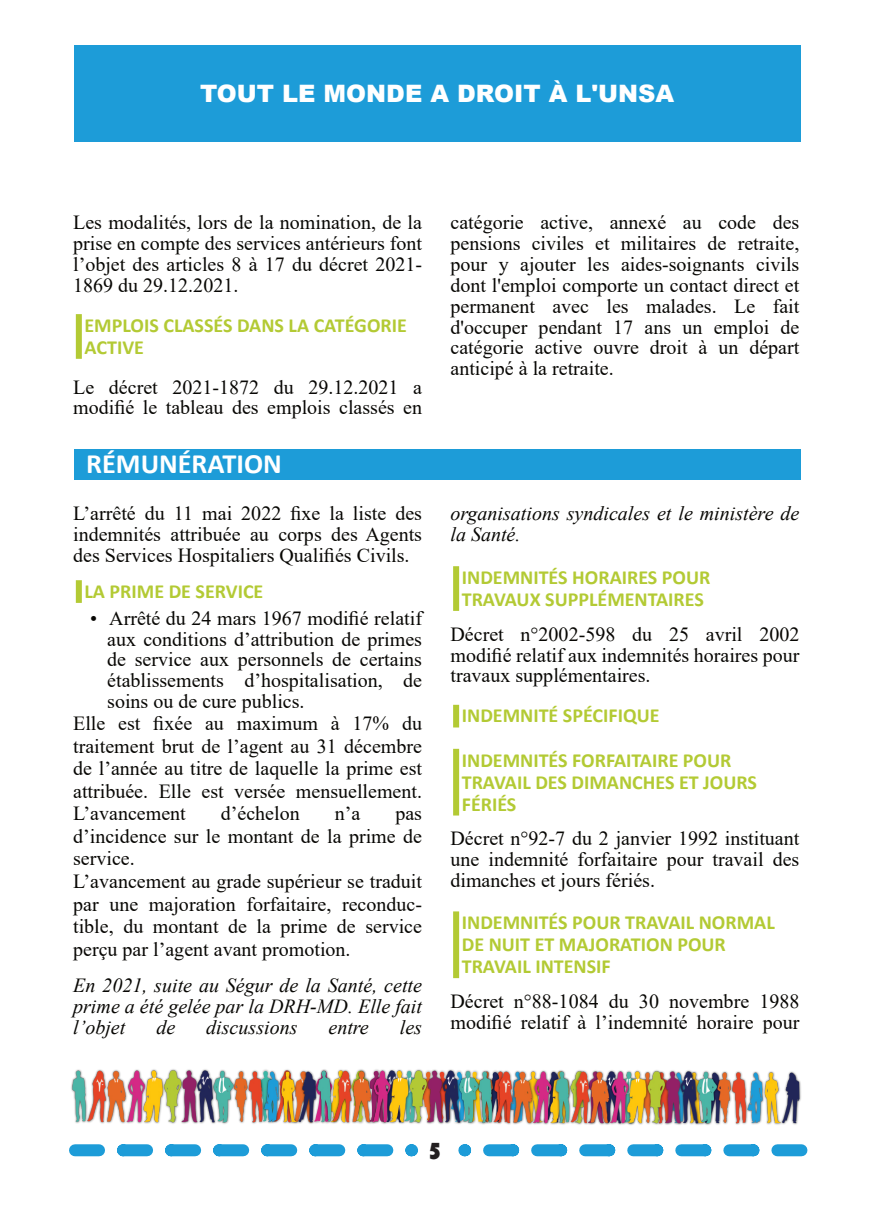
<style>
.page{position:relative;width:874px;height:1225px;background:#fff}
.page>*{position:absolute;margin:0;border:0;box-sizing:border-box;transform-origin:0 0}
.t1{font:700 28px "Calibri";color:#fff}
.t2{font:900 24px "Arial";color:#fff}
.t3{font:24px "Bauhaus 93";color:#231f20}
.t4{font:20px/20.8px "Times New Roman";color:#080704;text-align:justify}
.t5{font:700 20px/22px "Calibri";color:#b3ca34}
.t6{font:italic 20px/20.8px "Times New Roman";color:#080704;text-align:justify}
</style>
<div class="page">
<div style="left:74px;top:45px;width:725px;height:97px;background:#1d9cd8"></div>
<svg style="left:75px;top:1144px;width:337px;height:12px"></svg>
<svg style="left:464px;top:1144px;width:337px;height:12px"></svg>
<div style="left:74px;top:449px;width:726px;height:30px;background:#1d9cd8"></div>
<img style="left:71px;top:1069px;width:730px;height:56px">
<div style="left:76px;top:314px;width:6px;height:45px;background:#b3ca34"></div>
<div style="left:76px;top:580px;width:6px;height:23px;background:#b3ca34"></div>
<div style="left:453px;top:566px;width:6px;height:45px;background:#b3ca34"></div>
<div style="left:453px;top:705px;width:6px;height:22px;background:#b3ca34"></div>
<div style="left:453px;top:749px;width:6px;height:66px;background:#b3ca34"></div>
<div style="left:453px;top:911px;width:6px;height:67px;background:#b3ca34"></div>
<p class="t2" style="left:200px;top:85px;width:475px">TOUT LE MONDE A DROIT À L'UNSA</p>
<p class="t4" style="left:73px;top:214px;width:350px">Les modalités, lors de la nomination, de la prise en compte des services antérieurs font l’objet des articles 8 à 17 du décret 2021- 1869 du 29.12.2021.</p>
<p class="t5" style="left:84px;top:316px;width:324px">EMPLOIS CLASSÉS DANS LA CATÉGORIE<br>ACTIVE</p>
<p class="t4" style="left:73px;top:378px;width:350px">Le décret 2021-1872 du 29.12.2021 a modifié le tableau des emplois classés en</p>
<h1 class="t1" style="left:86px;top:451px;width:197px">RÉMUNÉRATION</h1>
<p class="t4" style="left:73px;top:505px;width:350px">L’arrêté du 11 mai 2022 fixe la liste des indemnités attribuée au corps des Agents des Services Hospitaliers Qualifiés Civils.</p>
<p class="t5" style="left:84px;top:582px;width:180px">LA PRIME DE SERVICE</p>
<p class="t4" style="left:90px;top:609px;width:333px">• Arrêté du 24 mars 1967 modifié relatif</p>
<p class="t4" style="left:107px;top:630px;width:316px">aux conditions d’attribution de primes</p>
<p class="t4" style="left:107px;top:651px;width:316px">de service aux personnels de certains</p>
<p class="t4" style="left:107px;top:672px;width:316px">établissements d’hospitalisation, de</p>
<p class="t4" style="left:107px;top:693px;width:199px">soins ou de cure publics.</p>
<p class="t4" style="left:73px;top:715px;width:350px">Elle est fixée au maximum à 17% du</p>
<p class="t4" style="left:73px;top:738px;width:350px">traitement brut de l’agent au 31 décembre</p>
<p class="t4" style="left:73px;top:760px;width:350px">de l’année au titre de laquelle la prime est</p>
<p class="t4" style="left:73px;top:783px;width:350px">attribuée. Elle est versée mensuellement.</p>
<p class="t4" style="left:73px;top:805px;width:114px">L’avancement</p>
<p class="t4" style="left:221px;top:805px;width:80px">d’échelon</p>
<p class="t4" style="left:334px;top:805px;width:27px">n’a</p>
<p class="t4" style="left:73px;top:804px;width:350px;line-height:22.6px;text-align:left;text-indent:322px">pas d’incidence sur le montant de la prime de service.<br>L’avancement au grade supérieur se traduit par une majoration forfaitaire, reconduc&shy;tible, du montant de la prime de service perçu par l’agent avant promotion.</p>
<p class="t6" style="left:73px;top:977px;width:350px">En 2021, suite au Ségur de la Santé, cette prime a été gelée par la DRH-MD. Elle fait l’objet</p>
<p class="t6" style="left:156px;top:1019px;width:20px">de</p>
<p class="t6" style="left:206px;top:1019px;width:93px">discussions</p>
<p class="t6" style="left:328px;top:1019px;width:42px">entre</p>
<p class="t6" style="left:399px;top:1019px;width:24px">les</p>
<p class="t4" style="left:450px;top:214px;width:350px">catégorie active, annexé au code des pensions civiles et militaires de retraite, pour y ajouter les aides-soignants civils dont l'emploi comporte un contact direct et permanent avec les malades. Le fait d'occuper pendant 17 ans un emploi de catégorie active ouvre droit à un départ anticipé à la retraite.</p>
<p class="t6" style="left:450px;top:505px;width:350px">organisations syndicales et le ministère de la Santé.</p>
<p class="t5" style="left:461px;top:568px;width:250px">INDEMNITÉS HORAIRES POUR<br>TRAVAUX SUPPLÉMENTAIRES</p>
<p class="t4" style="left:450px;top:625px;width:350px">Décret n°2002-598 du 25 avril 2002 modifié relatif aux indemnités horaires pour travaux supplémentaires.</p>
<p class="t5" style="left:461px;top:706px;width:199px">INDEMNITÉ SPÉCIFIQUE</p>
<p class="t5" style="left:461px;top:750px;width:296px">INDEMNITÉS FORFAITAIRE POUR<br>TRAVAIL DES DIMANCHES ET JOURS<br>FÉRIÉS</p>
<p class="t4" style="left:450px;top:830px;width:350px">Décret n°92-7 du 2 janvier 1992 instituant une indemnité forfaitaire pour travail des dimanches et jours fériés.</p>
<p class="t5" style="left:461px;top:913px;width:314px">INDEMNITÉS POUR TRAVAIL NORMAL<br>DE NUIT ET MAJORATION POUR<br>TRAVAIL INTENSIF</p>
<p class="t4" style="left:450px;top:992px;width:350px">Décret n°88-1084 du 30 novembre 1988 modifié relatif à l’indemnité horaire pour</p>
<p class="t3" style="left:428px;top:1137px;width:15px">5</p>
</div>
